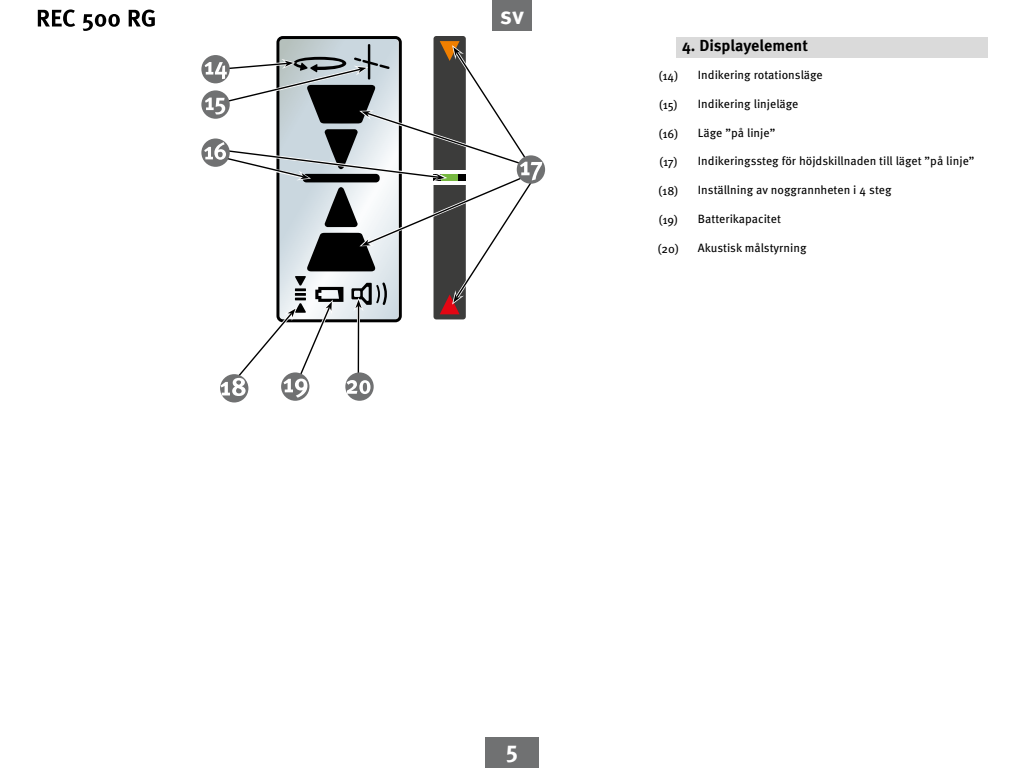
<style>
.page{position:relative;width:1024px;height:768px;background:#fff}
.page>*{position:absolute;margin:0;border:0;box-sizing:border-box;transform-origin:0 0}
.t1{font:700 24px "Meta Pro";color:#fff}
.t2{font:700 16px "Meta Pro";color:#000}
.t3{font:12px "Meta Pro";color:#000}
</style>
<div class="page">
<svg style="left:38px;top:9px;width:117px;height:22px"></svg>
<div style="left:485px;top:738px;width:54px;height:30px;background:#707172"></div>
<div style="left:492px;top:0;width:40px;height:30px;background:#707172"></div>
<div style="left:676px;top:37px;width:312px;height:21px;background:#dadada"></div>
<div style="left:281px;top:372px;width:28px;height:29px;background:#707172;border-radius:50%"></div>
<svg style="left:517px;top:155px;width:28px;height:29px"></svg>
<svg style="left:220px;top:374px;width:28px;height:29px"></svg>
<svg style="left:345px;top:372px;width:29px;height:29px"></svg>
<svg style="left:202px;top:41px;width:340px;height:357px"></svg>
<h1 class="t1" style="left:500px;top:-3px;width:25px">sv</h1>
<h2 class="t2" style="left:682px;top:33px;width:127px">4. Displayelement</h2>
<p class="t3" style="left:698px;top:66px;width:126px">Indikering rotationsläge</p>
<p class="t3" style="left:698px;top:95px;width:102px">Indikering linjeläge</p>
<p class="t3" style="left:698px;top:123px;width:79px">Läge ”på linje”</p>
<p class="t3" style="left:698px;top:152px;width:278px">Indikeringssteg för höjdskillnaden till läget ”på linje”</p>
<p class="t3" style="left:698px;top:181px;width:195px">Inställning av noggrannheten i 4 steg</p>
<p class="t3" style="left:698px;top:210px;width:85px">Batterikapacitet</p>
<p class="t3" style="left:698px;top:239px;width:110px">Akustisk målstyrning</p>
<p class="t3" style="left:659px;top:67px;width:21px">(14)</p>
<p class="t3" style="left:659px;top:95px;width:20px">(15)</p>
<p class="t3" style="left:659px;top:124px;width:21px">(16)</p>
<p class="t3" style="left:659px;top:153px;width:20px">(17)</p>
<p class="t3" style="left:659px;top:182px;width:21px">(18)</p>
<p class="t3" style="left:659px;top:211px;width:21px">(19)</p>
<p class="t3" style="left:658px;top:239px;width:22px">(20)</p>
<h1 class="t1" style="left:506px;top:731px;width:14px">5</h1>
</div>
